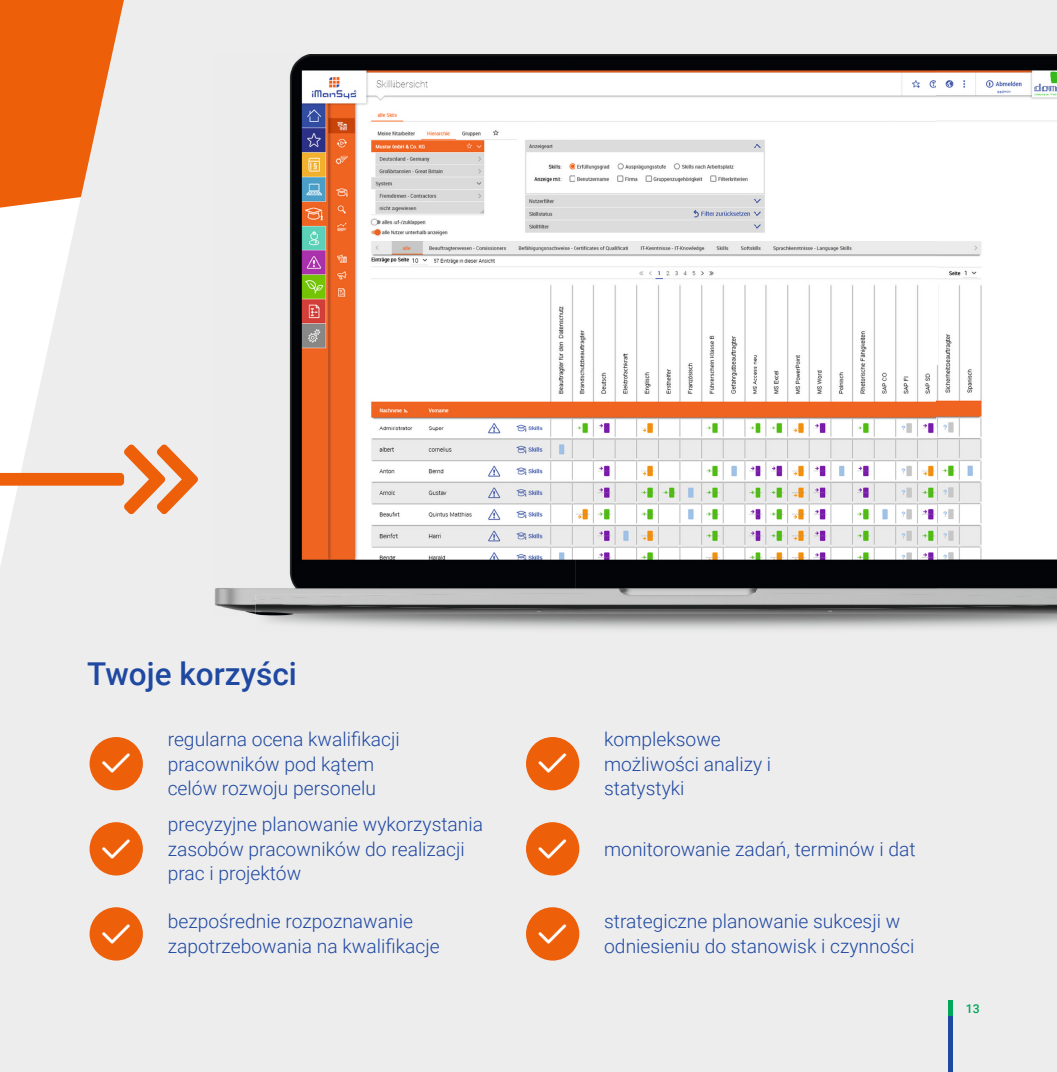
<style>
.page{position:relative;width:1057px;height:1072px;background:#fff}
.page>*{position:absolute;margin:0;border:0;box-sizing:border-box;transform-origin:0 0}
.t1{font:500 31.5px "Roboto";color:#1f48a1}
.t2{font:300 19.25px/24.5px "Roboto";color:#1f48a1}
.t3{font:500 12.25px "Roboto";color:#00a759}
</style>
<div class="page">
<div style="left:0;top:0;width:1057px;height:1071px;background:#ededee"></div>
<div style="left:947px;top:1016px;width:5px;height:55px;background:#1f48a1"></div>
<div style="left:947px;top:1000px;width:5px;height:15px;background:#00a759"></div>
<div style="left:90px;top:737px;width:53px;height:53px;background:#ee5f0a;border-radius:50%"></div>
<div style="left:90px;top:822px;width:53px;height:53px;background:#ee5f0a;border-radius:50%"></div>
<div style="left:90px;top:907px;width:53px;height:53px;background:#ee5f0a;border-radius:50%"></div>
<div style="left:526px;top:737px;width:53px;height:53px;background:#ee5f0a;border-radius:50%"></div>
<div style="left:526px;top:822px;width:53px;height:53px;background:#ee5f0a;border-radius:50%"></div>
<div style="left:526px;top:907px;width:53px;height:53px;background:#ee5f0a;border-radius:50%"></div>
<svg style="left:0;top:444px;width:198px;height:70px;background:#eec7b1"></svg>
<img style="left:255px;top:609px;width:802px;height:24px">
<img style="left:214px;top:54px;width:722px;height:374px">
<img style="left:936px;top:54px;width:121px;height:539px">
<img style="left:214px;top:428px;width:181px;height:187px">
<img style="left:395px;top:428px;width:542px;height:165px">
<img style="left:252px;top:593px;width:805px;height:16px">
<h1 class="t1" style="left:87px;top:651px;width:211px">Twoje korzyści</h1>
<p class="t2" style="left:168px;top:726px;width:233px">regularna ocena kwalifikacji pracowników pod kątem celów rozwoju personelu</p>
<p class="t2" style="left:168px;top:811px;width:317px">precyzyjne planowanie wykorzystania zasobów pracowników do realizacji prac i projektów</p>
<p class="t2" style="left:168px;top:908px;width:273px">bezpośrednie rozpoznawanie zapotrzebowania na kwalifikacje</p>
<p class="t2" style="left:604px;top:726px;width:168px">kompleksowe możliwości analizy i statystyki</p>
<p class="t2" style="left:604px;top:836px;width:313px">monitorowanie zadań, terminów i dat</p>
<p class="t2" style="left:604px;top:908px;width:312px">strategiczne planowanie sukcesji w odniesieniu do stanowisk i czynności</p>
<p class="t3" style="left:966px;top:999px;width:15px">13</p>
</div>
